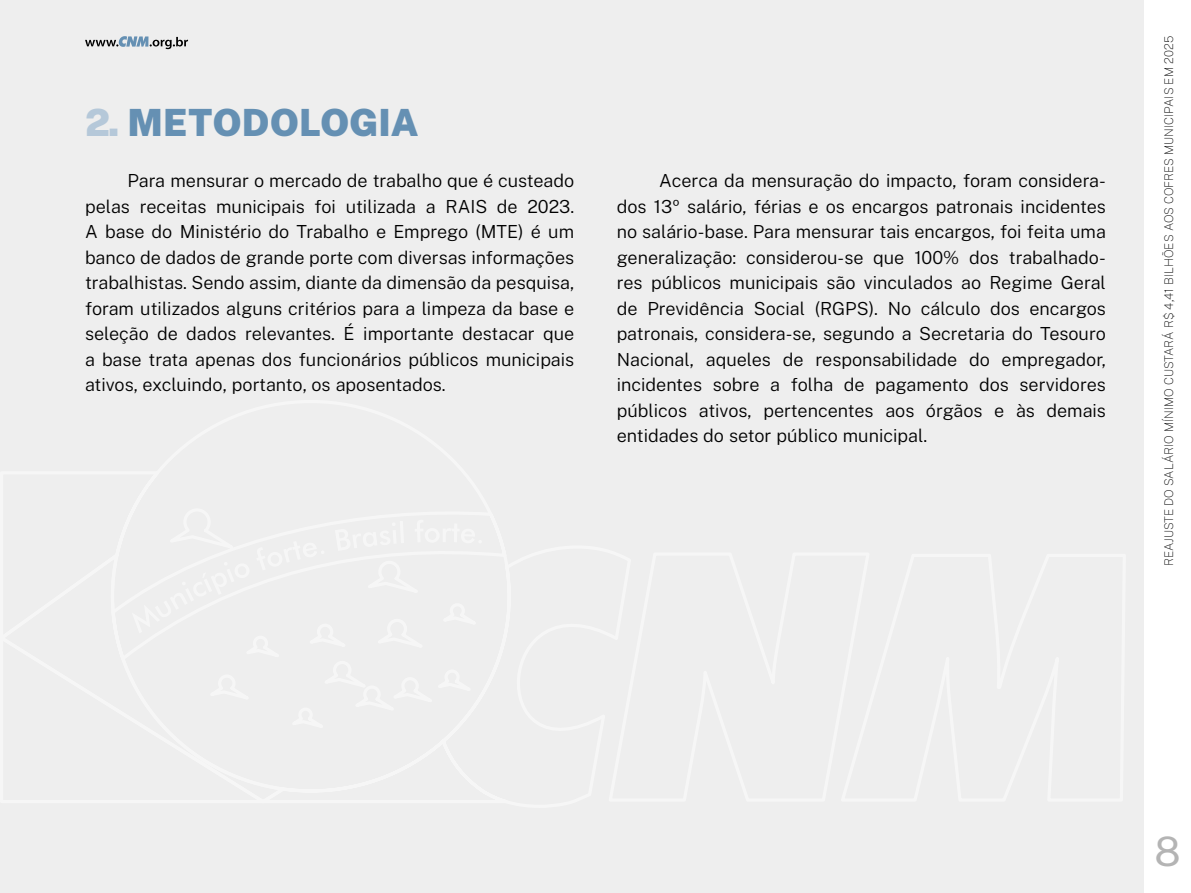
<style>
.page{position:relative;width:1191px;height:893px;background:#eee}
.page>*{position:absolute;margin:0;border:0;box-sizing:border-box;transform-origin:0 0}
.t1{font:40.5px "Public Sans";color:#b4b4b4}
.t2{font:900 37.5px "Public Sans";color:#6590b3}
.t3{font:300 18px/25.5px "Public Sans";color:#000;text-align:justify}
.t4{font:100 12px "Public Sans";color:#000}
.s1{color:#b5c8d9}
</style>
<div class="page">
<div style="left:1144px;top:0;width:47px;height:893px;background:#fff"></div>
<svg style="left:85px;top:36px;width:103px;height:13px"></svg>
<h2 class="t2" style="left:85px;top:93px;width:335px"><span class="s1">2.</span> METODOLOGIA</h2>
<p class="t3" style="left:85px;top:167px;width:491px;text-indent:43px">Para mensurar o mercado de trabalho que é custeado pelas receitas municipais foi utilizada a RAIS de 2023.<br>A base do Ministério do Trabalho e Emprego (MTE) é um banco de dados de grande porte com diversas informações trabalhistas. Sendo assim, diante da dimensão da pesquisa, foram utilizados alguns critérios para a limpeza da base e seleção de dados relevantes. É importante destacar que a base trata apenas dos funcionários públicos municipais ativos, excluindo, portanto, os aposentados.</p>
<p class="t3" style="left:617px;top:167px;width:491px;text-indent:43px">Acerca da mensuração do impacto, foram considera&shy;dos 13º salário, férias e os encargos patronais incidentes no salário-base. Para mensurar tais encargos, foi feita uma generalização: considerou-se que 100% dos trabalhado&shy;res públicos municipais são vinculados ao Regime Geral de Previdência Social (RGPS). No cálculo dos encargos patronais, considera-se, segundo a Secretaria do Tesouro Nacional, aqueles de responsabilidade do empregador, incidentes sobre a folha de pagamento dos servidores públicos ativos, pertencentes aos órgãos e às demais entidades do setor público municipal.</p>
<p class="t4" style="left:1161px;top:566px;width:532px;rotate:-90deg">REAJUSTE DO SALÁRIO MÍNIMO CUSTARÁ R$ 4,41 BILHÕES AOS COFRES MUNICIPAIS EM 2025</p>
<h1 class="t1" style="left:1154px;top:823px;width:28px">8</h1>
</div>
